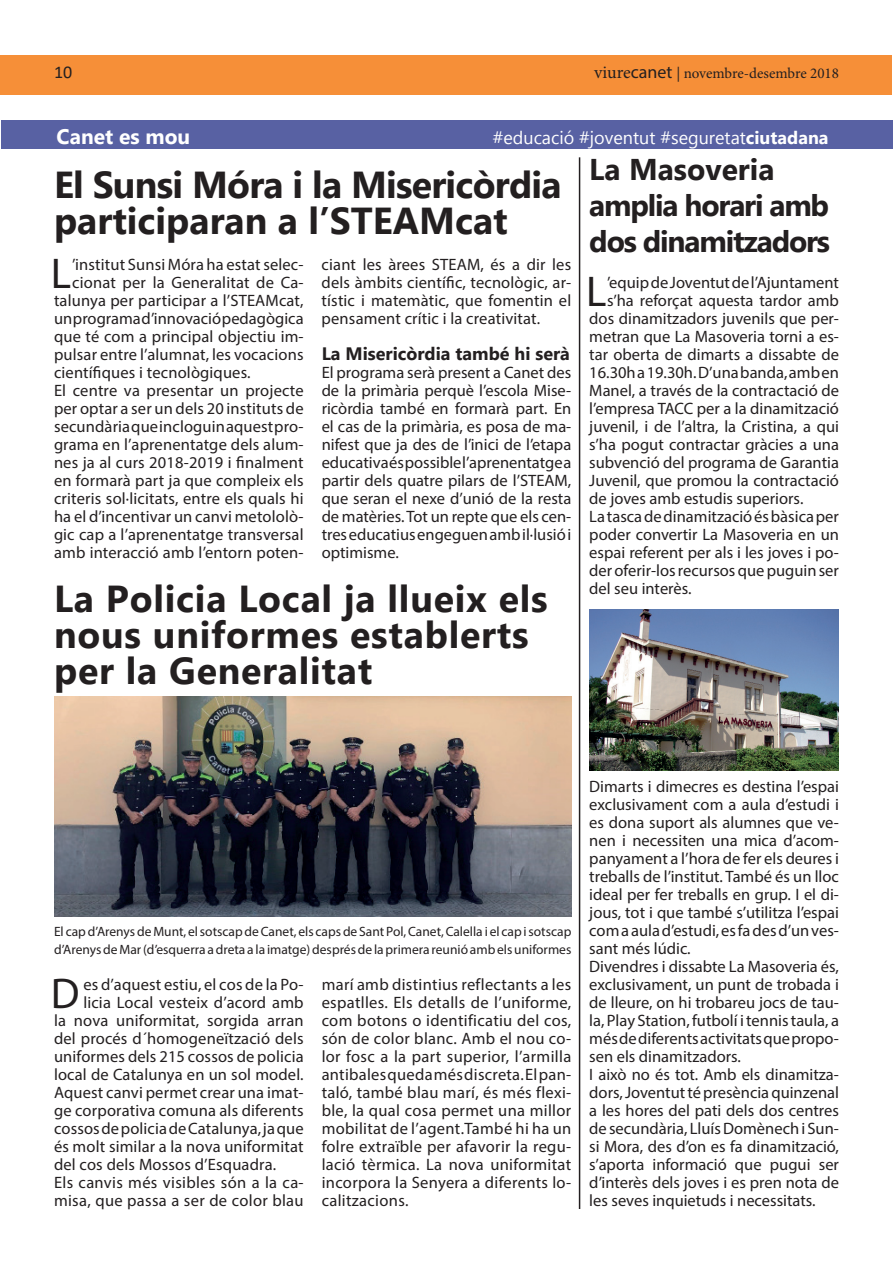
<style>
.page{position:relative;width:893px;height:1263px;background:#fff}
.page>*{position:absolute;margin:0;border:0;box-sizing:border-box;transform-origin:0 0}
.t1{font:43.2px "Myriad Pro";color:#231f20}
.t2{font:700 37.5px/36px "Gadugi";letter-spacing:.02em;color:#231f20}
.t3{font:700 37.5px/36px "Gadugi";letter-spacing:-.02em;color:#231f20}
.t4{font:700 30px/36px "Gadugi";letter-spacing:-.04em;color:#231f20}
.t5{font:700 21px "Gadugi";color:#fff}
.t6{font:18px "Gadugi";color:#fff}
.t7{font:700 18px "Gadugi";color:#231f20}
.t8{font:18px "Calibri";color:#231f20}
.t9{font:16.5px/18px "Myriad Pro";color:#231f20;text-align:justify}
.t10{font:16.5px "Myriad Pro";letter-spacing:.02em;color:#231f20}
.t11{font:15px "Minion Pro";letter-spacing:-.005em;color:#231f20}
.t12{font:13.5px/18px "Myriad Pro";color:#231f20}
.s1{font-size:18px}
.s2{font-family:"Myriad Pro";font-size:18px}
.s3{font-weight:700}
</style>
<div class="page">
<div style="left:1px;top:55px;width:891px;height:40px;background:#f68f38"></div>
<img style="left:54px;top:696px;width:517px;height:220px">
<hr style="left:579px;top:157px;width:1px;height:1052px;background:#231f20">
<img style="left:589px;top:610px;width:250px;height:160px">
<div style="left:1px;top:120px;width:892px;height:29px;background:#5861a3"></div>
<p class="t8" style="left:54px;top:60px;width:20px">10</p>
<p class="t11" style="left:594px;top:63px;width:246px"><span class="s1">viure</span><span class="s2">canet</span> | novembre-desembre 2018</p>
<p class="t5" style="left:57px;top:124px;width:135px">Canet es mou</p>
<p class="t6" style="left:493px;top:127px;width:337px">#educació #joventut #seguretat<span class="s3">ciutadana</span></p>
<h2 class="t3" style="left:54px;top:167px;width:509px">El Sunsi Móra i la Misericòrdia participaran a l’STEAMcat</h2>
<h1 class="t1" style="left:51px;top:247px;width:22px">L</h1>
<p class="t9" style="left:72px;top:255px;width:233px">’institut Sunsi Móra ha estat selec-</p>
<h3 class="t4" style="left:589px;top:151px;width:242px">La Masoveria amplia horari amb dos dinamitzadors</h3>
<h1 class="t1" style="left:586px;top:265px;width:22px">L</h1>
<p class="t9" style="left:607px;top:273px;width:233px">’equip de Joventut de l’Ajuntament</p>
<p class="t9" style="left:322px;top:255px;width:251px">ciant les àrees STEAM, és a dir les dels àmbits científic, tecnològic, ar&shy;tístic i matemàtic, que fomentin el pensament crític i la creativitat.</p>
<p class="t7" style="left:322px;top:343px;width:250px">La Misericòrdia també hi serà</p>
<p class="t9" style="left:322px;top:363px;width:251px">El programa serà present a Canet des de la primària perquè l’escola Mise&shy;ricòrdia també en formarà part. En el cas de la primària, es posa de ma&shy;nifest que ja des de l’inici de l’etapa educativa és possible l’aprenentatge a partir dels quatre pilars de l’STEAM, que seran el nexe d’unió de la resta de matèries. Tot un repte que els cen&shy;tres educatius engeguen amb il·lusió i optimisme.</p>
<p class="t9" style="left:72px;top:273px;width:233px">cionat per la Generalitat de Ca-</p>
<p class="t9" style="left:54px;top:291px;width:251px">talunya per participar a l’STEAMcat,</p>
<p class="t9" style="left:54px;top:309px;width:251px">un programa d’innovació pedagògica</p>
<p class="t9" style="left:54px;top:327px;width:251px">que té com a principal objectiu im-</p>
<p class="t9" style="left:54px;top:345px;width:251px">pulsar entre l’alumnat, les vocacions</p>
<p class="t9" style="left:54px;top:363px;width:198px">científiques i tecnològiques.</p>
<p class="t9" style="left:54px;top:381px;width:251px">El centre va presentar un projecte</p>
<p class="t9" style="left:54px;top:399px;width:251px">per optar a ser un dels 20 instituts de</p>
<p class="t9" style="left:54px;top:417px;width:251px">secundària que incloguin aquest pro-</p>
<p class="t9" style="left:54px;top:435px;width:251px">grama en l’aprenentatge dels alum-</p>
<p class="t9" style="left:54px;top:453px;width:251px">nes ja al curs 2018-2019 i finalment</p>
<p class="t9" style="left:54px;top:471px;width:251px">en formarà part ja que compleix els</p>
<p class="t9" style="left:54px;top:489px;width:251px">criteris sol·licitats, entre els quals hi</p>
<p class="t9" style="left:54px;top:507px;width:251px">ha el d’incentivar un canvi metololò-</p>
<p class="t9" style="left:54px;top:525px;width:251px">gic cap a l’aprenentatge transversal</p>
<p class="t9" style="left:54px;top:543px;width:251px">amb interacció amb l’entorn poten-</p>
<p class="t9" style="left:607px;top:291px;width:233px">s’ha reforçat aquesta tardor amb</p>
<p class="t9" style="left:589px;top:309px;width:251px">dos dinamitzadors juvenils que per-</p>
<p class="t9" style="left:589px;top:327px;width:251px">metran que La Masoveria torni a es-</p>
<p class="t9" style="left:589px;top:345px;width:251px">tar oberta de dimarts a dissabte de</p>
<p class="t9" style="left:589px;top:363px;width:251px">16.30h a 19.30h. D’una banda, amb en</p>
<p class="t9" style="left:589px;top:381px;width:251px">Manel, a través de la contractació de</p>
<p class="t9" style="left:589px;top:399px;width:251px">l’empresa TACC per a la dinamització</p>
<p class="t9" style="left:589px;top:417px;width:251px">juvenil, i de l’altra, la Cristina, a qui</p>
<p class="t9" style="left:589px;top:435px;width:251px">s’ha pogut contractar gràcies a una</p>
<p class="t9" style="left:589px;top:453px;width:251px">subvenció del programa de Garantia</p>
<p class="t9" style="left:589px;top:471px;width:251px">Juvenil, que promou la contractació</p>
<p class="t9" style="left:589px;top:489px;width:216px">de joves amb estudis superiors.</p>
<p class="t9" style="left:589px;top:507px;width:251px">La tasca de dinamització és bàsica per</p>
<p class="t9" style="left:589px;top:525px;width:251px">poder convertir La Masoveria en un</p>
<p class="t9" style="left:589px;top:543px;width:251px">espai referent per als i les joves i po-</p>
<p class="t9" style="left:589px;top:561px;width:251px">der oferir-los recursos que puguin ser</p>
<p class="t9" style="left:589px;top:579px;width:104px">del seu interès.</p>
<h2 class="t2" style="left:54px;top:581px;width:495px">La Policia Local ja llueix els nous uniformes establerts per la Generalitat</h2>
<p class="t12" style="left:54px;top:922px;width:519px">El cap d’Arenys de Munt, el sotscap de Canet, els caps de Sant Pol, Canet, Calella i el cap i sotscap d’Arenys de Mar (d’esquerra a dreta a la imatge) després de la primera reunió amb els uniformes</p>
<h1 class="t1" style="left:51px;top:967px;width:30px">D</h1>
<p class="t9" style="left:83px;top:975px;width:222px">es d’aquest estiu, el cos de la Po-</p>
<p class="t9" style="left:83px;top:993px;width:222px">licia Local vesteix d’acord amb</p>
<p class="t9" style="left:54px;top:1011px;width:251px">la nova uniformitat, sorgida arran</p>
<p class="t9" style="left:54px;top:1029px;width:251px">del procés d´homogeneïtzació dels</p>
<p class="t9" style="left:54px;top:1047px;width:251px">uniformes dels 215 cossos de policia</p>
<p class="t9" style="left:54px;top:1065px;width:251px">local de Catalunya en un sol model.</p>
<p class="t9" style="left:54px;top:1083px;width:251px">Aquest canvi permet crear una imat-</p>
<p class="t9" style="left:54px;top:1101px;width:251px">ge corporativa comuna als diferents</p>
<p class="t9" style="left:54px;top:1119px;width:251px">cossos de policia de Catalunya, ja que</p>
<p class="t9" style="left:54px;top:1137px;width:251px">és molt similar a la nova uniformitat</p>
<p class="t9" style="left:54px;top:1155px;width:224px">del cos dels Mossos d’Esquadra.</p>
<p class="t10" style="left:54px;top:1172px;width:251px">Els canvis més visibles són a la ca-</p>
<p class="t10" style="left:54px;top:1190px;width:251px">misa, que passa a ser de color blau</p>
<p class="t9" style="left:322px;top:975px;width:251px">marí amb distintius reflectants a les espatlles. Els detalls de l’uniforme, com botons o identificatiu del cos, són de color blanc. Amb el nou co&shy;lor fosc a la part superior, l’armilla antibales queda més discreta. El pan&shy;taló, també blau marí, és més flexi&shy;ble, la qual cosa permet una millor mobilitat de l’agent.També hi ha un folre extraïble per afavorir la regu&shy;lació tèrmica. La nova uniformitat incorpora la Senyera a diferents lo&shy;calitzacions.</p>
<p class="t9" style="left:589px;top:777px;width:251px;text-align:left">Dimarts i dimecres es destina l’espai exclusivament com a aula d’estudi i es dona suport als alumnes que ve&shy;nen i necessiten una mica d’acom&shy;panyament a l’hora de fer els deures i treballs de l’institut. També és un lloc ideal per fer treballs en grup. I el di&shy;jous, tot i que també s’utilitza l’espai com a aula d’estudi, es fa des d’un ves&shy;sant més lúdic.<br>Divendres i dissabte La Masoveria és, exclusivament, un punt de trobada i de lleure, on hi trobareu jocs de tau&shy;la, Play Station, futbolí i tennis taula, a més de diferents activitats que propo&shy;sen els dinamitzadors.<br>I això no és tot. Amb els dinamitza&shy;dors, Joventut té presència quinzenal a les hores del pati dels dos centres de secundària, Lluís Domènech i Sun&shy;si Mora, des d’on es fa dinamització, s’aporta informació que pugui ser d’interès dels joves i es pren nota de les seves inquietuds i necessitats.</p>
</div>
